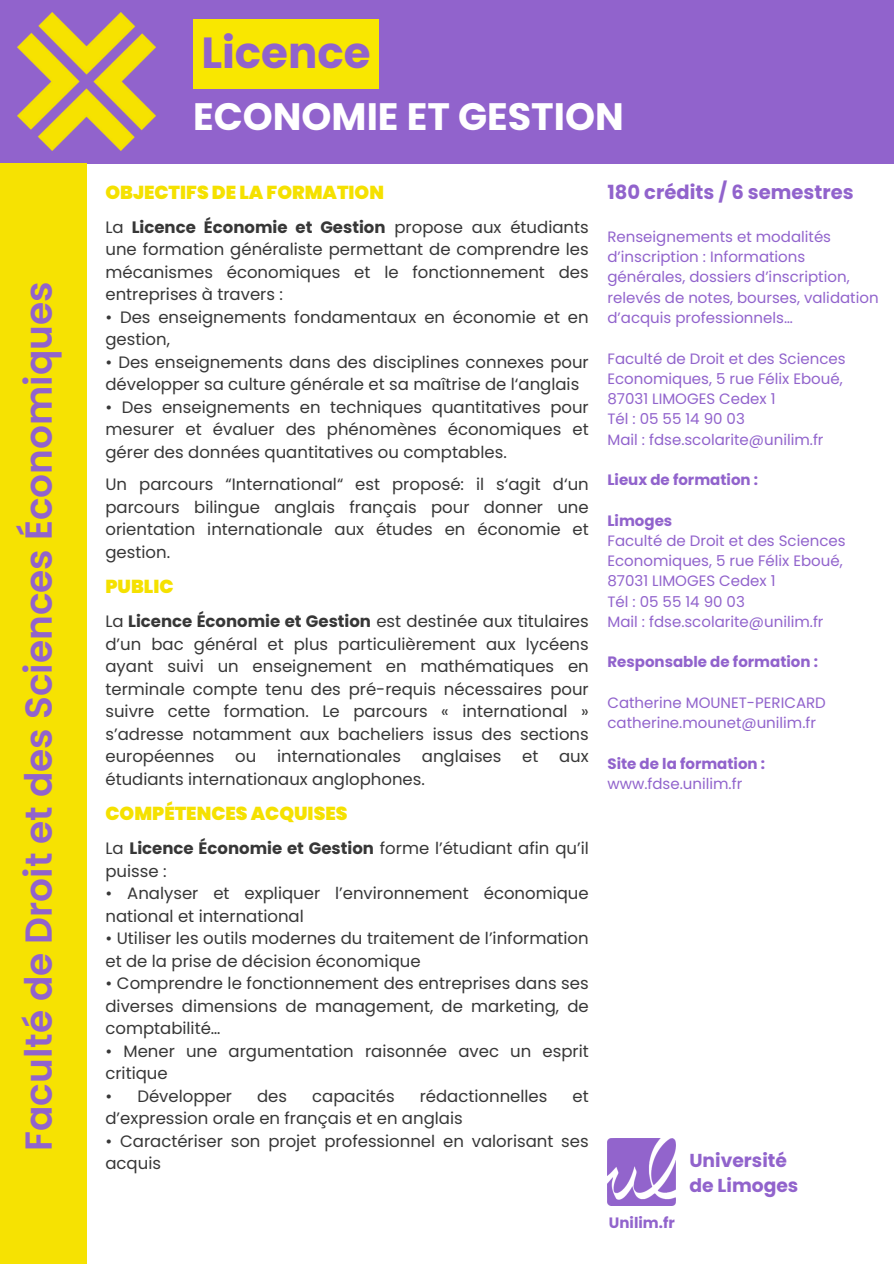
<style>
.page{position:relative;width:894px;height:1264px;background:#fff}
.page>*{position:absolute;margin:0;border:0;box-sizing:border-box;transform-origin:0 0}
.t1{font:700 43.5px "Poppins";color:#9163cc}
.t2{font:700 38.1px "Poppins";color:#fff}
.t3{font:600 37.5px "Poppins";color:#9163cc}
.t4{font:700 19.5px "Poppins";color:#9163cc}
.t5{font:900 18.75px "Poppins";color:#f5e100}
.t6{font:700 18.75px/25.5px "Poppins";color:#9163cc}
.t7{font:16.5px/22.5px "Poppins";color:#373737}
.t8{font:15px/20.2px "Poppins";color:#9163cc}
.t9{font:700 15px/20.2px "Poppins";color:#9163cc}
.s1{font-weight:700}
.s2{font-weight:400}
</style>
<div class="page">
<div style="left:0;top:0;width:893px;height:163px;background:#9163cc"></div>
<img style="left:17px;top:12px;width:139px;height:139px">
<div style="left:1px;top:163px;width:86px;height:1100px;background:#f6e202"></div>
<div style="left:193px;top:19px;width:186px;height:69px;background:#f9e700"></div>
<img style="left:607px;top:1138px;width:67px;height:67px">
<p class="t3" style="left:13px;top:1150px;width:870px;rotate:-90deg">Faculté de Droit et des Sciences Économiques</p>
<p class="t1" style="left:201px;top:23px;width:171px">Licence</p>
<h1 class="t2" style="left:193px;top:90px;width:432px">ECONOMIE ET GESTION</h1>
<h2 class="t5" style="left:105px;top:179px;width:280px">OBJECTIFS DE LA FORMATION</h2>
<h3 class="t7" style="left:105px;top:216px;width:484px;text-align:justify">La <span class="s1">Licence Économie et Gestion</span> propose aux étudiants une formation généraliste permettant de comprendre les mécanismes économiques et le fonctionnement des entreprises à travers :</h3>
<h4 class="t7" style="left:105px;top:306px;width:484px">• Des enseignements fondamentaux en économie et en gestion,</h4>
<p class="t7" style="left:105px;top:351px;width:484px">• Des enseignements dans des disciplines connexes pour développer sa culture générale et sa maîtrise de l‘anglais</p>
<p class="t7" style="left:105px;top:396px;width:484px;text-align:justify">• Des enseignements en techniques quantitatives pour mesurer et évaluer des phénomènes économiques et gérer des données quantitatives ou comptables.</p>
<p class="t7" style="left:105px;top:473px;width:484px;text-align:justify">Un parcours “International“ est proposé: il s‘agit d‘un parcours bilingue anglais français pour donner une orientation internationale aux études en économie et gestion.</p>
<p class="t5" style="left:105px;top:573px;width:70px">PUBLIC</p>
<p class="t7" style="left:105px;top:610px;width:484px;text-align:justify">La <span class="s1">Licence Économie et Gestion</span> est destinée aux titulaires d’un bac général et plus particulièrement aux lycéens ayant suivi un enseignement en mathématiques en terminale compte tenu des pré-requis nécessaires pour suivre cette formation. Le parcours « international » s’adresse notamment aux bacheliers issus des sections européennes</p>
<p class="t7" style="left:235px;top:745px;width:23px">ou</p>
<p class="t7" style="left:277px;top:745px;width:125px">internationales</p>
<p class="t7" style="left:422px;top:745px;width:81px">anglaises</p>
<p class="t7" style="left:522px;top:745px;width:18px">et</p>
<p class="t7" style="left:559px;top:745px;width:31px">aux</p>
<p class="t7" style="left:105px;top:767px;width:321px">étudiants internationaux anglophones.</p>
<h4 class="t5" style="left:105px;top:800px;width:243px">COMPÉTENCES ACQUISES</h4>
<p class="t7" style="left:105px;top:837px;width:484px">La <span class="s1">Licence Économie et Gestion</span> forme l’étudiant afin qu’il puisse :</p>
<h4 class="t7" style="left:105px;top:882px;width:484px">• Analyser et expliquer l’environnement économique national et international</h4>
<p class="t7" style="left:105px;top:927px;width:484px">• Utiliser les outils modernes du traitement de l’information et de la prise de décision économique</p>
<p class="t7" style="left:105px;top:972px;width:484px;text-align:justify">• Comprendre le fonctionnement des entreprises dans ses diverses dimensions de management, de marketing, de comptabilité…</p>
<p class="t7" style="left:105px;top:1039px;width:484px">• Mener une argumentation raisonnée avec un esprit critique</p>
<p class="t7" style="left:105px;top:1084px;width:128px">• Développer</p>
<p class="t7" style="left:257px;top:1084px;width:31px">des</p>
<p class="t7" style="left:312px;top:1084px;width:84px">capacités</p>
<p class="t7" style="left:419px;top:1084px;width:129px">rédactionnelles</p>
<p class="t7" style="left:572px;top:1084px;width:18px">et</p>
<p class="t7" style="left:105px;top:1107px;width:359px">d’expression orale en français et en anglais</p>
<p class="t7" style="left:105px;top:1129px;width:484px">• Caractériser son projet professionnel en valorisant ses acquis</p>
<h5 class="t4" style="left:607px;top:179px;width:247px">180 crédits / 6 semestres</h5>
<p class="t8" style="left:607px;top:226px;width:272px">Renseignements et modalités d’inscription : Informations générales, dossiers d’inscription, relevés de notes, bourses, validation d’acquis professionnels…</p>
<p class="t8" style="left:607px;top:348px;width:239px">Faculté de Droit et des Sciences<br>Economiques, 5 rue Félix Eboué,<br>87031 LIMOGES Cedex 1</p>
<p class="t8" style="left:607px;top:409px;width:139px">Tél : 05 55 14 90 03</p>
<p class="t8" style="left:607px;top:429px;width:217px">Mail : fdse.scolarite@unilim.fr</p>
<h6 class="t9" style="left:607px;top:469px;width:152px">Lieux de formation :</h6>
<p class="t9" style="left:607px;top:510px;width:66px">Limoges</p>
<p class="t8" style="left:607px;top:530px;width:239px">Faculté de Droit et des Sciences<br>Economiques, 5 rue Félix Eboué,<br>87031 LIMOGES Cedex 1</p>
<p class="t8" style="left:607px;top:591px;width:139px">Tél : 05 55 14 90 03</p>
<p class="t8" style="left:607px;top:611px;width:217px">Mail : fdse.scolarite@unilim.fr</p>
<h6 class="t9" style="left:607px;top:652px;width:212px">Responsable de formation :</h6>
<p class="t8" style="left:607px;top:692px;width:220px">Catherine MOUNET-PERICARD</p>
<p class="t8" style="left:607px;top:712px;width:210px">catherine.mounet@unilim.fr</p>
<p class="t9" style="left:607px;top:753px;width:159px">Site de la formation : <span class="s2">www.fdse.unilim.fr</span></p>
<h5 class="t9" style="left:608px;top:1212px;width:67px">Unilim.fr</h5>
<h6 class="t6" style="left:689px;top:1147px;width:111px">Université de Limoges</h6>
</div>
